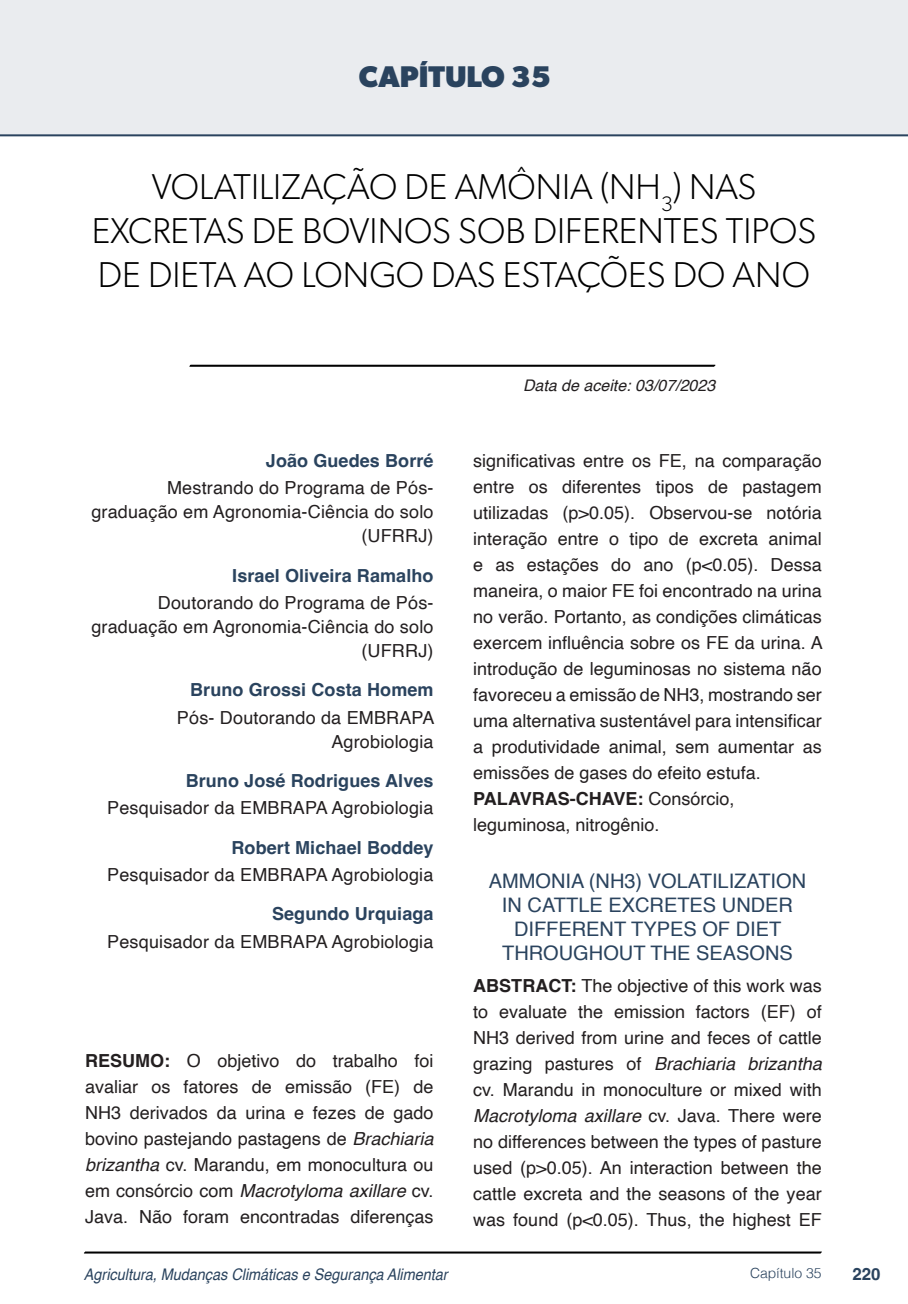
<style>
.page{position:relative;width:908px;height:1304px;background:#fff}
.page>*{position:absolute;margin:0;border:0;box-sizing:border-box;transform-origin:0 0}
.nome_artigos{font:300 36px/44px "Gibson";color:#000;text-align:center}
.capítulos{font:700 30px "Gibson";color:#2a435e}
.título_Inglês{font:20px/24px "Helvetica";color:#2a435e;text-align:center}
.Resumos_e_PC_TXT{font:18px/26px "Helvetica";color:#231f20;text-align:justify}
.info_autores{font:18px/24px "Helvetica";letter-spacing:.01em;color:#231f20;text-align:right}
.nome_autores{font:700 18px "Helvetica";letter-spacing:.005em;color:#2a435e}
.Resumos_e_PC_TXT-2{font:700 18px "Helvetica";color:#231f20}
.t1{font:700 16.8px "Helvetica";color:#2a435e}
.t2{font:italic 16px "Helvetica";color:#2a435e;scale:.9 1}
.t3{font:italic 16px "Helvetica";color:#231f20}
.t4{font:300 14px "Helvetica";color:#2a435e}
.s1{font-weight:700}
.s2{font-style:italic}
.s3{font-weight:400}
</style>
<div class="page">
<svg style="left:84px;top:1251px;width:737px;height:3px;background:#515151"></svg>
<svg style="left:189px;top:364px;width:526px;height:3px;background:#4f4f4f"></svg>
<div style="left:0;top:0;width:907px;height:136px;background:#eaecef"></div>
<div style="left:44px;top:72px;width:68px;height:61px;background:#eaecef"></div>
<p class="capítulos" style="left:359px;top:58px;width:193px">CAPÍTULO 35</p>
<p class="nome_artigos" style="left:92px;top:164px;width:725px">VOLATILIZAÇÃO DE AMÔNIA (NH<sub>3</sub>) NAS<br>EXCRETAS DE BOVINOS SOB DIFERENTES TIPOS<br>DE DIETA AO LONGO DAS ESTAÇÕES DO ANO</p>
<p class="nome_autores" style="left:266px;top:450px;width:169px">João Guedes Borré</p>
<p class="info_autores" style="left:91px;top:477px;width:343px">Mestrando do Programa de Pós&shy;graduação em Agronomia-Ciência do solo (UFRRJ)</p>
<p class="nome_autores" style="left:232px;top:564px;width:203px">Israel Oliveira Ramalho</p>
<p class="info_autores" style="left:91px;top:591px;width:343px">Doutorando do Programa de Pós&shy;graduação em Agronomia-Ciência do solo (UFRRJ)</p>
<p class="nome_autores" style="left:190px;top:679px;width:245px">Bruno Grossi Costa Homem</p>
<p class="info_autores" style="left:177px;top:706px;width:259px">Pós- Doutorando da EMBRAPA<br>Agrobiologia</p>
<p class="nome_autores" style="left:185px;top:770px;width:249px">Bruno José Rodrigues Alves</p>
<p class="info_autores" style="left:107px;top:797px;width:327px">Pesquisador da EMBRAPA Agrobiologia</p>
<p class="nome_autores" style="left:231px;top:836px;width:203px">Robert Michael Boddey</p>
<p class="info_autores" style="left:107px;top:863px;width:327px">Pesquisador da EMBRAPA Agrobiologia</p>
<p class="nome_autores" style="left:272px;top:903px;width:163px">Segundo Urquiaga</p>
<p class="info_autores" style="left:107px;top:930px;width:327px">Pesquisador da EMBRAPA Agrobiologia</p>
<p class="Resumos_e_PC_TXT" style="left:85px;top:1048px;width:350px"><span class="s1">RESUMO:</span> O objetivo do trabalho foi avaliar os fatores de emissão (FE) de NH3 derivados da urina e fezes de gado bovino pastejando pastagens de <span class="s2">Brachiaria brizantha</span> cv. Marandu, em monocultura ou em consórcio com <span class="s2">Macrotyloma axillare</span> cv.<br>Java. Não foram encontradas diferenças</p>
<p class="t3" style="left:523px;top:373px;width:194px">Data de aceite: 03/07/2023</p>
<p class="Resumos_e_PC_TXT" style="left:473px;top:448px;width:351px">significativas entre os FE, na comparação entre os diferentes tipos de pastagem utilizadas (p&gt;0.05). Observou-se notória interação entre o tipo de excreta animal e as estações do ano (p&lt;0.05). Dessa maneira, o maior FE foi encontrado na urina no verão. Portanto, as condições climáticas exercem influência sobre os FE da urina. A introdução de leguminosas no sistema não favoreceu a emissão de NH3, mostrando ser uma alternativa sustentável para intensificar a produtividade animal, sem aumentar as emissões de gases do efeito estufa.</p>
<p class="Resumos_e_PC_TXT-2" style="left:473px;top:788px;width:263px">PALAVRAS-CHAVE: <span class="s3">Consórcio,</span></p>
<p class="Resumos_e_PC_TXT" style="left:473px;top:812px;width:188px">leguminosa, nitrogênio.</p>
<p class="título_Inglês" style="left:488px;top:870px;width:319px">AMMONIA (NH3) VOLATILIZATION<br>IN CATTLE EXCRETES UNDER<br>DIFFERENT TYPES OF DIET<br>THROUGHOUT THE SEASONS</p>
<p class="Resumos_e_PC_TXT" style="left:473px;top:973px;width:350px"><span class="s1">ABSTRACT:</span> The objective of this work was to evaluate the emission factors (EF) of NH3 derived from urine and feces of cattle grazing pastures of <span class="s2">Brachiaria brizantha </span>cv. Marandu in monoculture or mixed with <span class="s2">Macrotyloma axillare</span> cv. Java. There were no differences between the types of pasture used (p&gt;0.05). An interaction between the cattle excreta and the seasons of the year was found (p&lt;0.05). Thus, the highest EF</p>
<p class="t2" style="left:84px;top:1261px;width:405px">Agricultura, Mudanças Climáticas e Segurança Alimentar</p>
<p class="t4" style="left:749px;top:1261px;width:73px">Capítulo 35</p>
<p class="t1" style="left:851px;top:1264px;width:30px">220</p>
</div>
